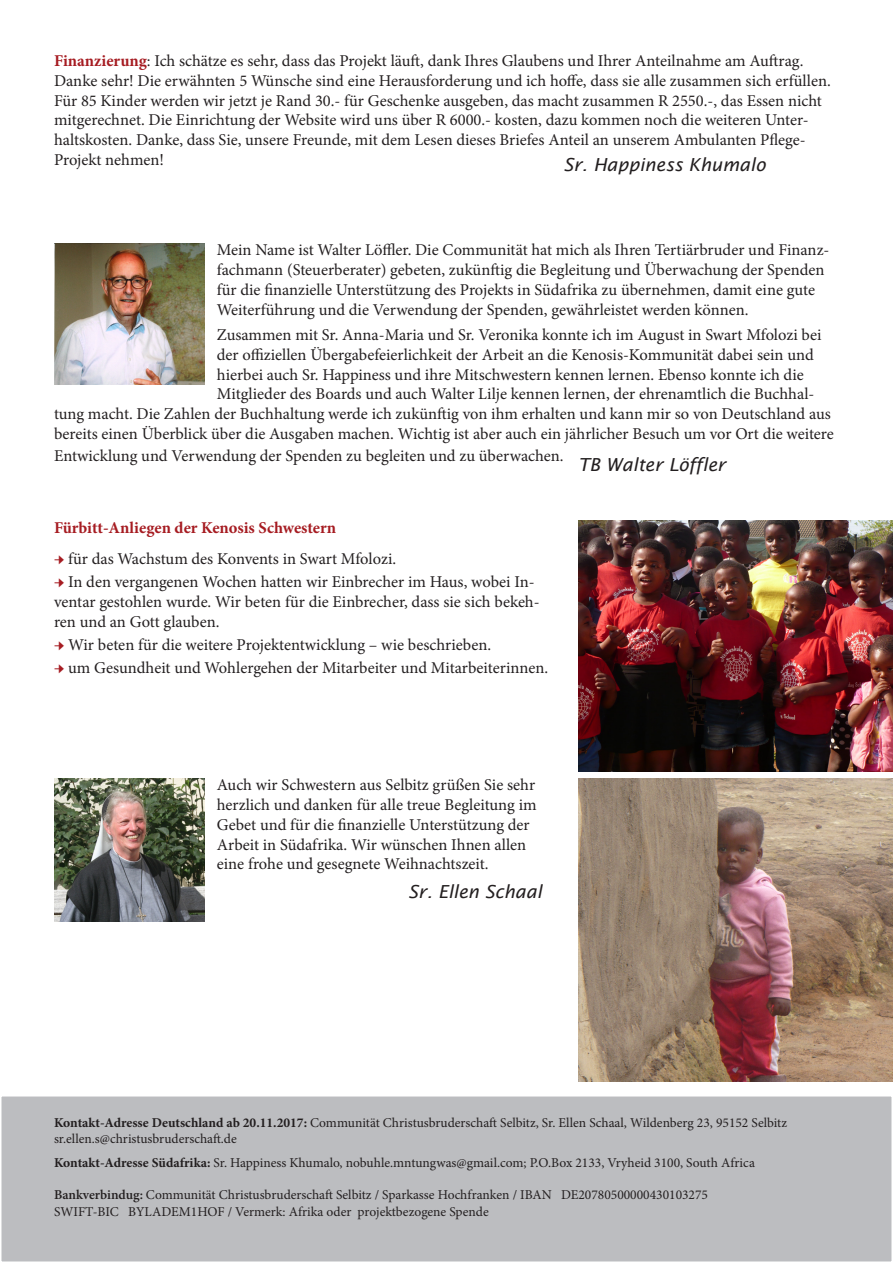
<style>
.page{position:relative;width:893px;height:1263px;background:#fff}
.page>*{position:absolute;margin:0;border:0;box-sizing:border-box;transform-origin:0 0}
.t1{font:italic 18px "Lucida Sans";color:#231f20}
.t2{font:16.5px/19.8px "Minion Pro";color:#231f20}
.t3{font:700 16.5px "Minion Pro";color:#a61c22}
.t4{font:13.5px "Minion Pro";color:#231f20}
.s1{font-weight:700;color:#a61c22}
.s2{color:#a61c22}
.s3{font-weight:700}
.s4{font-weight:600}
</style>
<div class="page">
<div style="left:1px;top:1096px;width:891px;height:166px;background:#bcbdc0"></div>
<div style="left:0;top:1095px;width:893px;height:168px;border:2px solid #fff"></div>
<img style="left:54px;top:244px;width:150px;height:141px">
<img style="left:578px;top:521px;width:315px;height:250px">
<img style="left:578px;top:778px;width:315px;height:303px">
<img style="left:54px;top:778px;width:150px;height:144px">
<p class="t2" style="left:54px;top:51px;width:778px"><span class="s1">Finanzierung</span>: Ich schätze es sehr, dass das Projekt läuft, dank Ihres Glaubens und Ihrer Anteilnahme am Auftrag.<br>Danke sehr! Die erwähnten 5 Wünsche sind eine Herausforderung und ich hoffe, dass sie alle zusammen sich erfüllen.<br>Für 85 Kinder werden wir jetzt je Rand 30.- für Geschenke ausgeben, das macht zusammen R 2550.-, das Essen nicht mitgerechnet. Die Einrichtung der Website wird uns über R 6000.- kosten, dazu kommen noch die weiteren Unter&shy;haltskosten. Danke, dass Sie, unsere Freunde, mit dem Lesen dieses Briefes Anteil an unserem Ambulanten Pflege-</p>
<p class="t2" style="left:54px;top:150px;width:112px">Projekt nehmen!</p>
<p class="t1" style="left:563px;top:154px;width:204px">Sr. Happiness Khumalo</p>
<p class="t2" style="left:217px;top:240px;width:614px">Mein Name ist Walter Löffler. Die Communität hat mich als Ihren Tertiärbruder und Finanz&shy;fachmann (Steuerberater) gebeten, zukünftig die Begleitung und Überwachung der Spenden für die finanzielle Unterstützung des Projekts in Südafrika zu übernehmen, damit eine gute Weiterführung und die Verwendung der Spenden, gewährleistet werden können.</p>
<p class="t2" style="left:217px;top:325px;width:606px">Zusammen mit Sr. Anna-Maria und Sr. Veronika konnte ich im August in Swart Mfolozi bei</p>
<p class="t2" style="left:217px;top:345px;width:598px">der offiziellen Übergabefeierlichkeit der Arbeit an die Kenosis-Kommunität dabei sein und</p>
<p class="t2" style="left:217px;top:365px;width:588px">hierbei auch Sr. Happiness und ihre Mitschwestern kennen lernen. Ebenso konnte ich die</p>
<p class="t2" style="left:217px;top:384px;width:599px">Mitglieder des Boards und auch Walter Lilje kennen lernen, der ehrenamtlich die Buchhal-</p>
<p class="t2" style="left:54px;top:404px;width:778px">tung macht. Die Zahlen der Buchhaltung werde ich zukünftig von ihm erhalten und kann mir so von Deutschland aus</p>
<p class="t2" style="left:54px;top:424px;width:781px">bereits einen Überblick über die Ausgaben machen. Wichtig ist aber auch ein jährlicher Besuch um vor Ort die weitere</p>
<p class="t2" style="left:54px;top:446px;width:511px">Entwicklung und Verwendung der Spenden zu begleiten und zu überwachen.</p>
<p class="t1" style="left:578px;top:454px;width:149px">TB Walter Löffler</p>
<p class="t3" style="left:54px;top:516px;width:284px">Fürbitt-Anliegen der Kenosis Schwestern</p>
<p class="t2" style="left:54px;top:548px;width:344px"><span class="s2">→</span> für das Wachstum des Konvents in Swart Mfolozi.</p>
<p class="t2" style="left:54px;top:572px;width:487px"><span class="s2">→</span> In den vergangenen Wochen hatten wir Einbrecher im Haus, wobei In&shy;ventar gestohlen wurde. Wir beten für die Einbrecher, dass sie sich bekeh&shy;ren und an Gott glauben.</p>
<p class="t2" style="left:54px;top:635px;width:439px"><span class="s2">→</span> Wir beten für die weitere Projektentwicklung – wie beschrieben.</p>
<p class="t2" style="left:54px;top:658px;width:496px"><span class="s2">→</span> um Gesundheit und Wohlergehen der Mitarbeiter und Mitarbeiterinnen.</p>
<p class="t2" style="left:217px;top:775px;width:321px">Auch wir Schwestern aus Selbitz grüßen Sie sehr herzlich und danken für alle treue Begleitung im Gebet und für die finanzielle Unterstützung der Arbeit in Südafrika. Wir wünschen Ihnen allen eine frohe und gesegnete Weihnachtszeit.</p>
<p class="t1" style="left:408px;top:882px;width:135px">Sr. Ellen Schaal</p>
<p class="t4" style="left:54px;top:1113px;width:735px"><span class="s3">Kontakt-Adresse Deutschland ab 20.11.2017:</span> Communität Christusbruderschaft Selbitz, Sr. Ellen Schaal, Wildenberg 23, 95152 Selbitz</p>
<p class="t4" style="left:54px;top:1130px;width:184px">sr.ellen.s@christusbruderschaft.de</p>
<p class="t4" style="left:54px;top:1153px;width:702px"><span class="s3">Kontakt-Adresse Südafrika:</span> Sr. Happiness Khumalo, nobuhle.mntungwas@gmail.com; P.O.Box 2133, Vryheid 3100, South Africa</p>
<p class="t4" style="left:54px;top:1186px;width:656px"><span class="s4">Bankverbindug:</span> Communität Christusbruderschaft Selbitz / Sparkasse Hochfranken / IBAN DE20780500000430103275</p>
<p class="t4" style="left:54px;top:1202px;width:436px">SWIFT-BIC BYLADEM1HOF / Vermerk: Afrika oder projektbezogene Spende</p>
</div>
